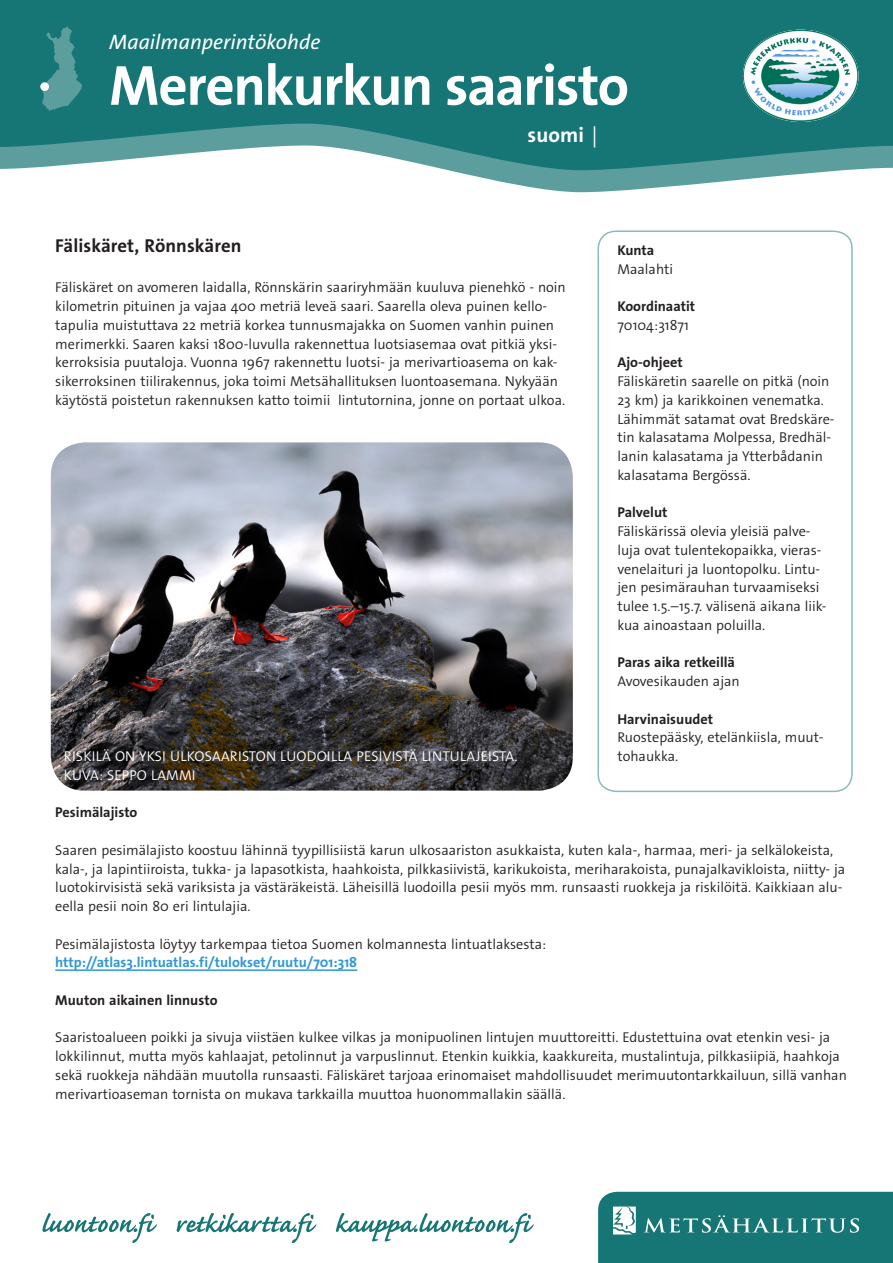
<style>
.page{position:relative;width:893px;height:1263px;background:#fff}
.page>*{position:absolute;margin:0;border:0;box-sizing:border-box;transform-origin:0 0}
.t1{font:700 57px "The Sans Os F";letter-spacing:-.025em;color:#fff}
.t2{font:italic 21px "The Sans Os F";color:#fff}
.t3{font:700 21px "The Sans Os F";letter-spacing:.005em;color:#fff}
.Ei_sisenn__leipäteks{font:700 18.75px "The Sans Os F";letter-spacing:.005em;color:#231f20}
.Ei_sisenn__leipäteks-2{font:300 14.25px/18.8px "The Sans Os F";color:#231f20}
.Ei_sisenn__leipäteks-3{font:700 14.25px/18.8px "The Sans Os F";color:#231f20}
.Järjestyssäännöt__SA{font:300 14.25px "The Sans Os F";letter-spacing:.015em;color:#fff}
.Ei_sisenn__leipäteks-4{font:700 14.25px "The Sans Os F";color:#3098d4}
.s1{font-weight:300}
</style>
<div class="page">
<svg style="left:448px;top:170px;width:397px;height:22px;fill:#5c9e9e"></svg>
<svg style="left:0;top:0;width:893px;height:170px;background:#277f7f"></svg>
<svg style="left:598px;top:1192px;width:295px;height:71px;background:#267e7e"></svg>
<div style="left:43px;top:30px;width:43px;height:93px;background:#167575"></div>
<svg style="left:336px;top:1213px;width:198px;height:30px"></svg>
<svg style="left:177px;top:1213px;width:139px;height:30px"></svg>
<svg style="left:42px;top:1213px;width:115px;height:30px"></svg>
<svg style="left:42px;top:27px;width:40px;height:84px"></svg>
<div style="left:41px;top:83px;width:7px;height:7px;background:#fff;border-radius:50%"></div>
<div style="left:40px;top:82px;width:9px;height:9px;border:2px solid #fff;border-radius:50%"></div>
<img style="left:743px;top:30px;width:115px;height:92px">
<div style="left:597px;top:230px;width:256px;height:562px;border:2px solid #167575;border-radius:18px"></div>
<hr style="left:55px;top:969px;width:302px;height:2px;background:#3098d4">
<img style="left:51px;top:442px;width:522px;height:349px">
<svg style="left:594px;top:127px;width:1px;height:21px"></svg>
<h2 class="t2" style="left:109px;top:28px;width:213px">Maailmanperintökohde</h2>
<h1 class="t1" style="left:109px;top:49px;width:521px">Merenkurkun saaristo</h1>
<h2 class="t3" style="left:528px;top:122px;width:58px">suomi</h2>
<p class="Ei_sisenn__leipäteks" style="left:55px;top:233px;width:188px">Fäliskäret, Rönnskären</p>
<p class="Ei_sisenn__leipäteks-2" style="left:55px;top:278px;width:512px">Fäliskäret on avomeren laidalla, Rönnskärin saariryhmään kuuluva pienehkö - noin kilometrin pituinen ja vajaa 400 metriä leveä saari. Saarella oleva puinen kello&shy;tapulia muistuttava 22 metriä korkea tunnusmajakka on Suomen vanhin puinen merimerkki. Saaren kaksi 1800-luvulla rakennettua luotsiasemaa ovat pitkiä yksi&shy;kerroksisia puutaloja. Vuonna 1967 rakennettu luotsi- ja merivartioasema on kak&shy;sikerroksinen tiilirakennus, joka toimi Metsähallituksen luontoasemana. Nykyään käytöstä poistetun rakennuksen katto toimii lintutornina, jonne on portaat ulkoa.</p>
<p class="Ei_sisenn__leipäteks-3" style="left:617px;top:241px;width:38px">Kunta</p>
<p class="Ei_sisenn__leipäteks-2" style="left:617px;top:259px;width:57px">Maalahti</p>
<p class="Ei_sisenn__leipäteks-3" style="left:617px;top:297px;width:79px">Koordinaatit<br><span class="s1">70104:31871</span></p>
<p class="Ei_sisenn__leipäteks-3" style="left:617px;top:353px;width:67px">Ajo-ohjeet</p>
<p class="Ei_sisenn__leipäteks-2" style="left:617px;top:372px;width:219px">Fäliskäretin saarelle on pitkä (noin<br>23 km) ja karikkoinen venematka.<br>Lähimmät satamat ovat Bredskäre&shy;tin kalasatama Molpessa, Bredhäl&shy;lanin kalasatama ja Ytterbådanin kalasatama Bergössä.</p>
<p class="Ei_sisenn__leipäteks-3" style="left:617px;top:503px;width:52px">Palvelut</p>
<p class="Ei_sisenn__leipäteks-2" style="left:617px;top:522px;width:211px">Fäliskärissä olevia yleisiä palve&shy;luja ovat tulentekopaikka, vieras&shy;venelaituri ja luontopolku. Lintu&shy;jen pesimärauhan turvaamiseksi tulee 1.5.–15.7. välisenä aikana liik&shy;kua ainoastaan poluilla.</p>
<p class="Ei_sisenn__leipäteks-3" style="left:617px;top:653px;width:119px">Paras aika retkeillä</p>
<p class="Ei_sisenn__leipäteks-2" style="left:617px;top:672px;width:124px">Avovesikauden ajan</p>
<p class="Ei_sisenn__leipäteks-3" style="left:617px;top:709px;width:97px">Harvinaisuudet</p>
<p class="Ei_sisenn__leipäteks-2" style="left:617px;top:728px;width:208px">Ruostepääsky, etelänkiisla, muut-</p>
<p class="Järjestyssäännöt__SA" style="left:64px;top:747px;width:455px">RISKILÄ ON YKSI ULKOSAARISTON LUODOILLA PESIVISTÄ LINTULAJEISTA.</p>
<p class="Ei_sisenn__leipäteks-2" style="left:617px;top:747px;width:62px">tohaukka.</p>
<p class="Järjestyssäännöt__SA" style="left:64px;top:766px;width:133px">KUVA: SEPPO LAMMI</p>
<p class="Ei_sisenn__leipäteks-3" style="left:55px;top:803px;width:84px">Pesimälajisto</p>
<p class="Ei_sisenn__leipäteks-2" style="left:55px;top:841px;width:792px">Saaren pesimälajisto koostuu lähinnä tyypillisiistä karun ulkosaariston asukkaista, kuten kala-, harmaa, meri- ja selkälokeista, kala-, ja lapintiiroista, tukka- ja lapasotkista, haahkoista, pilkkasiivistä, karikukoista, meriharakoista, punajalkavikloista, niitty- ja luotokirvisistä sekä variksista ja västäräkeistä. Läheisillä luodoilla pesii myös mm. runsaasti ruokkeja ja riskilöitä. Kaikkiaan alu&shy;eella pesii noin 80 eri lintulajia.</p>
<p class="Ei_sisenn__leipäteks-2" style="left:55px;top:934px;width:493px">Pesimälajistosta löytyy tarkempaa tietoa Suomen kolmannesta lintuatlaksesta:</p>
<p class="Ei_sisenn__leipäteks-4" style="left:55px;top:953px;width:303px">http://atlas3.lintuatlas.fi/tulokset/ruutu/701:318</p>
<p class="Ei_sisenn__leipäteks-3" style="left:55px;top:991px;width:164px">Muuton aikainen linnusto</p>
<p class="Ei_sisenn__leipäteks-2" style="left:55px;top:1028px;width:793px">Saaristoalueen poikki ja sivuja viistäen kulkee vilkas ja monipuolinen lintujen muuttoreitti. Edustettuina ovat etenkin vesi- ja lokkilinnut, mutta myös kahlaajat, petolinnut ja varpuslinnut. Etenkin kuikkia, kaakkureita, mustalintuja, pilkkasiipiä, haahkoja sekä ruokkeja nähdään muutolla runsaasti. Fäliskäret tarjoaa erinomaiset mahdollisuudet merimuutontarkkailuun, sillä vanhan merivartioaseman tornista on mukava tarkkailla muuttoa huonommallakin säällä.</p>
</div>
